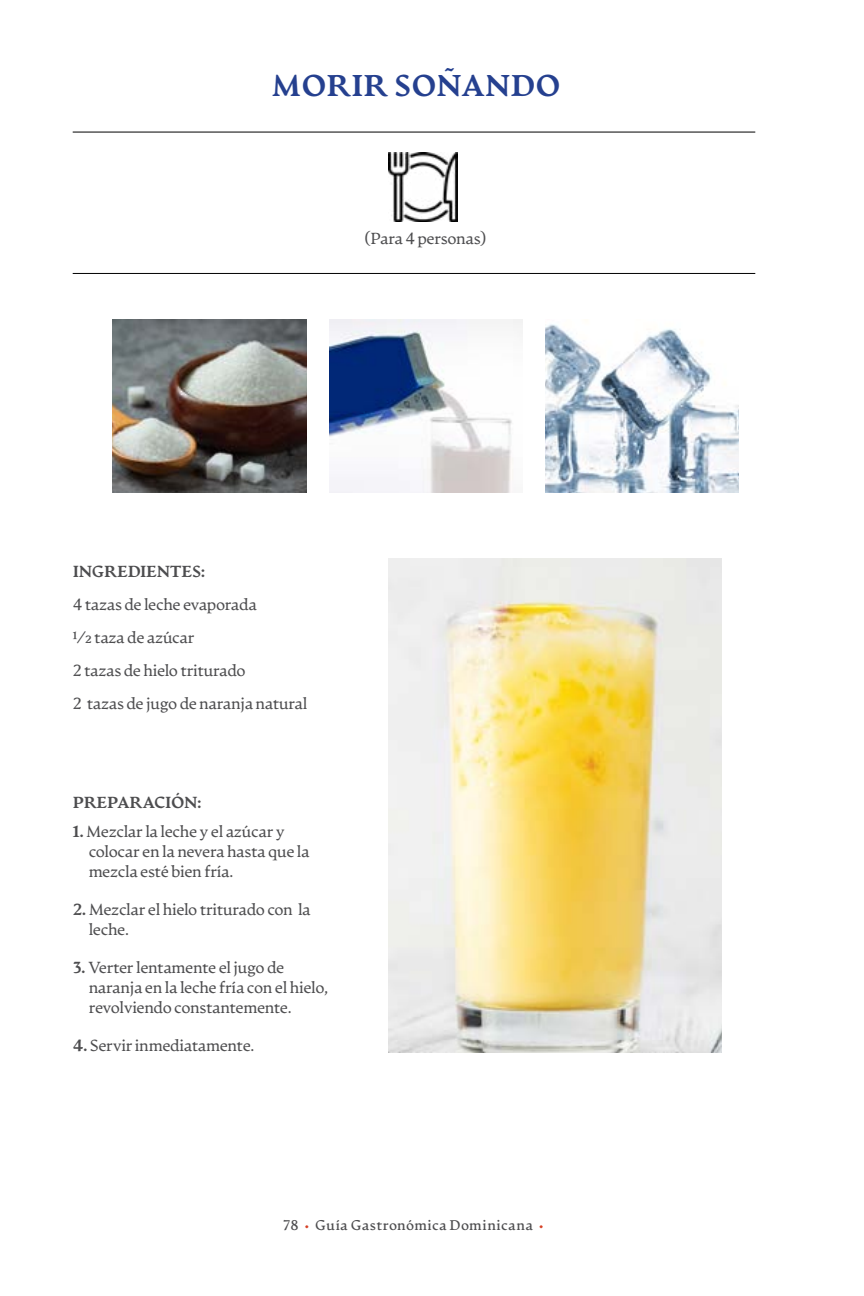
<style>
.page{position:relative;width:864px;height:1296px;background:#fff}
.page>*{position:absolute;margin:0;border:0;box-sizing:border-box;transform-origin:0 0}
.t1{font:800 30px "Artifex CF";color:#25408f}
.t2{font:16px/20px "Artifex CF";letter-spacing:-.03em;color:#4d4d4f}
.t3{font:800 16px "Artifex CF";letter-spacing:-.025em;color:#4d4d4f}
.t4{font:600 14px "Artifex CF";letter-spacing:.02em;color:#4d4d4f}
.s1{font-weight:800}
.s2{color:#d64227}
</style>
<div class="page">
<img style="left:329px;top:320px;width:193px;height:173px">
<hr style="left:73px;top:273px;width:682px;height:1px;background:#000">
<hr style="left:73px;top:132px;width:682px;height:1px;background:#000">
<img style="left:388px;top:152px;width:69px;height:69px">
<img style="left:112px;top:320px;width:194px;height:172px">
<img style="left:545px;top:324px;width:194px;height:168px">
<img style="left:389px;top:558px;width:332px;height:494px">
<h1 class="t1" style="left:272px;top:67px;width:291px">MORIR SOÑANDO</h1>
<p class="t2" style="left:364px;top:229px;width:124px">(Para 4 personas)</p>
<p class="t3" style="left:73px;top:562px;width:134px">INGREDIENTES:</p>
<p class="t2" style="left:73px;top:589px;width:236px;line-height:33px">4 tazas de leche evaporada<br>½ taza de azúcar<br>2 tazas de hielo triturado<br>2 tazas de jugo de naranja natural</p>
<p class="t3" style="left:73px;top:793px;width:131px">PREPARACIÓN:</p>
<p class="t2" style="left:89px;top:823px;width:223px;text-indent:-16px"><span class="s1">1.</span> Mezclar la leche y el azúcar y colocar en la nevera hasta que la mezcla esté bien fría.</p>
<p class="t2" style="left:89px;top:901px;width:224px;text-indent:-16px"><span class="s1">2.</span> Mezclar el hielo triturado con la leche.</p>
<p class="t2" style="left:89px;top:959px;width:241px;text-indent:-16px"><span class="s1">3.</span> Verter lentamente el jugo de naranja en la leche fría con el hielo, revolviendo constantemente.</p>
<p class="t2" style="left:73px;top:1037px;width:183px"><span class="s1">4.</span> Servir inmediatamente.</p>
<p class="t4" style="left:283px;top:1217px;width:263px">78 <span class="s2">•</span> Guía Gastronómica Dominicana <span class="s2">•</span></p>
</div>
